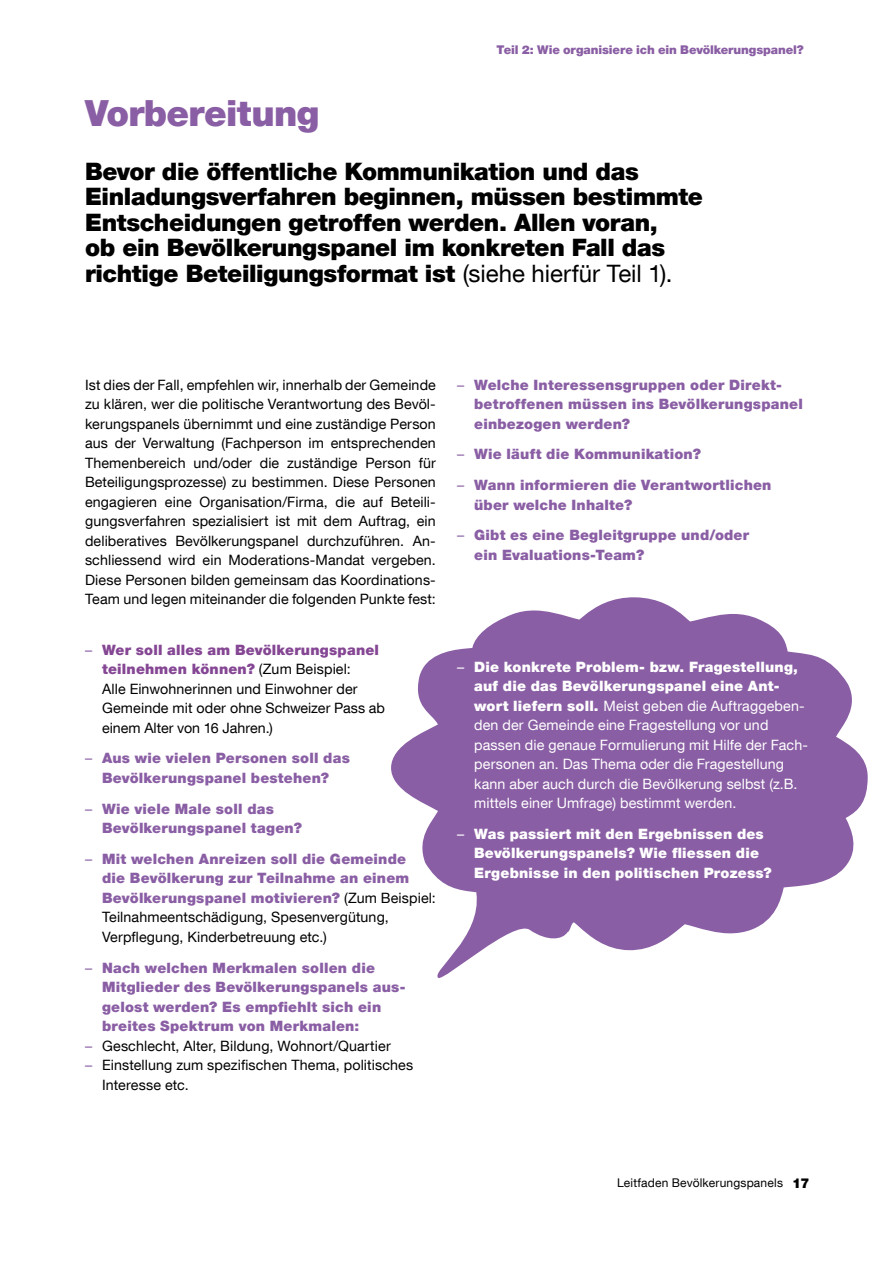
<style>
.page{position:relative;width:893px;height:1263px;background:#fff}
.page>*{position:absolute;margin:0;border:0;box-sizing:border-box;transform-origin:0 0}
.t1{font:900 36px "Helvetica Neue LT Com";letter-spacing:-.015em;color:#8a5ea4}
.t2{font:900 24px/25.5px "Helvetica Neue LT Com";letter-spacing:-.015em;color:#000}
.t3{font:14.25px/19.5px "Helvetica Neue LT Com";letter-spacing:.01em;color:#000}
.t4{font:900 14.25px/19.5px "Helvetica Neue LT Com";letter-spacing:.015em;color:#8a5ea4}
.t5{font:14.25px/19.5px "Helvetica Neue LT Com";letter-spacing:.01em;color:#fff}
.t6{font:900 14.25px/19.5px "Helvetica Neue LT Com";letter-spacing:.015em;color:#fff}
.t7{font:900 13.5px "Helvetica Neue LT Com";color:#000}
.t8{font:900 12px "Helvetica Neue LT Com";letter-spacing:-.01em;color:#8a5ea4}
.t9{font:12px "Helvetica Neue LT Com";letter-spacing:.015em;color:#000}
.s1{font-weight:400}
.s2{color:#8a5ea4}
.s3{font-weight:900;color:#854694}
.s4{font-weight:400;color:#000}
.s5{font-weight:900}
</style>
<div class="page">
<svg style="left:391px;top:597px;width:477px;height:381px;fill:#8a5ea4"></svg>
<p class="t8" style="left:497px;top:42px;width:309px">Teil 2: Wie organisiere ich ein Bevölkerungspanel?</p>
<h1 class="t1" style="left:85px;top:91px;width:236px">Vorbereitung</h1>
<p class="t2" style="left:85px;top:158px;width:619px">Bevor die öffentliche Kommunikation und das Einladungsverfahren beginnen, müssen bestimmte Entscheidungen getroffen werden. Allen voran,<br>ob ein Bevölkerungspanel im konkreten Fall das richtige Beteiligungsformat ist <span class="s1">(siehe hierfür Teil 1).</span></p>
<p class="t3" style="left:85px;top:375px;width:352px;text-align:justify">Ist dies der Fall, empfehlen wir, innerhalb der Gemeinde zu klären, wer die politische Verantwortung des Bevöl&shy;kerungspanels übernimmt und eine zuständige Person aus der Verwaltung (Fachperson im entsprechenden Themenbereich und/oder die zuständige Person für Beteiligungsprozesse) zu bestimmen. Diese Personen engagieren eine Organisation/Firma, die auf Beteili&shy;gungsverfahren spezialisiert ist mit dem Auftrag, ein deliberatives Bevölkerungspanel durchzuführen. An&shy;schliessend wird ein Moderations-Mandat vergeben.<br>Diese Personen bilden gemeinsam das Koordinations-Team und legen miteinander die folgenden Punkte fest:</p>
<p class="t3" style="left:102px;top:639px;width:284px;text-indent:-17px"><span class="s2">–</span> <span class="s3">Wer soll alles am Bevölkerungspanel teilnehmen können?</span> (Zum Beispiel:<br>Alle Einwohnerinnen und Einwohner der Gemeinde mit oder ohne Schweizer Pass ab einem Alter von 16 Jahren.)</p>
<p class="t4" style="left:85px;top:748px;width:266px;text-align:center"><span class="s1">–</span> Aus wie vielen Personen soll das<br>Bevölkerungspanel bestehen?</p>
<p class="t4" style="left:102px;top:799px;width:201px;text-indent:-17px"><span class="s1">–</span> Wie viele Male soll das<br>Bevölkerungspanel tagen?</p>
<p class="t4" style="left:102px;top:849px;width:335px;text-indent:-17px"><span class="s1">–</span> Mit welchen Anreizen soll die Gemeinde<br>die Bevölkerung zur Teilnahme an einem Bevölkerungspanel motivieren? <span class="s4">(Zum Beispiel:<br>Teilnahmeentschädigung, Spesenvergütung, Verpflegung, Kinderbetreuung etc.)</span></p>
<p class="t4" style="left:102px;top:958px;width:305px;text-indent:-17px"><span class="s1">–</span> Nach welchen Merkmalen sollen die Mitglieder des Bevölkerungspanels aus&shy;gelost werden? Es empfiehlt sich ein breites Spektrum von Merkmalen:</p>
<p class="t3" style="left:85px;top:1035px;width:307px"><span class="s2">–</span> Geschlecht, Alter, Bildung, Wohnort/Quartier</p>
<p class="t3" style="left:102px;top:1055px;width:313px;text-indent:-17px"><span class="s2">–</span> Einstellung zum spezifischen Thema, politisches<br>Interesse etc.</p>
<p class="t4" style="left:474px;top:375px;width:330px;text-indent:-17px"><span class="s1">–</span> Welche Interessensgruppen oder Direkt&shy;betroffenen müssen ins Bevölkerungspanel einbezogen werden?</p>
<p class="t4" style="left:457px;top:444px;width:245px"><span class="s1">–</span> Wie läuft die Kommunikation?</p>
<p class="t4" style="left:474px;top:475px;width:299px;text-indent:-17px"><span class="s1">–</span> Wann informieren die Verantwortlichen über welche Inhalte?</p>
<p class="t4" style="left:474px;top:525px;width:276px;text-indent:-17px"><span class="s1">–</span> Gibt es eine Begleitgruppe und/oder ein Evaluations-Team?</p>
<p class="t5" style="left:474px;top:656px;width:335px;text-indent:-17px">– <span class="s5">Die konkrete Problem- bzw. Fragestellung, auf die das Bevölkerungspanel eine Ant&shy;wort liefern soll.</span> Meist geben die Auftraggeben&shy;den der Gemeinde eine Fragestellung vor und passen die genaue Formulierung mit Hilfe der Fach&shy;personen an. Das Thema oder die Fragestellung kann aber auch durch die Bevölkerung selbst (z.B. mittels einer Umfrage) bestimmt werden.</p>
<p class="t6" style="left:474px;top:824px;width:299px;text-indent:-17px"><span class="s1">–</span> Was passiert mit den Ergebnissen des<br>Bevölkerungspanels? Wie fliessen die<br>Ergebnisse in den politischen Prozess?</p>
<p class="t9" style="left:617px;top:1175px;width:167px">Leitfaden Bevölkerungspanels</p>
<p class="t7" style="left:792px;top:1175px;width:19px">17</p>
</div>
